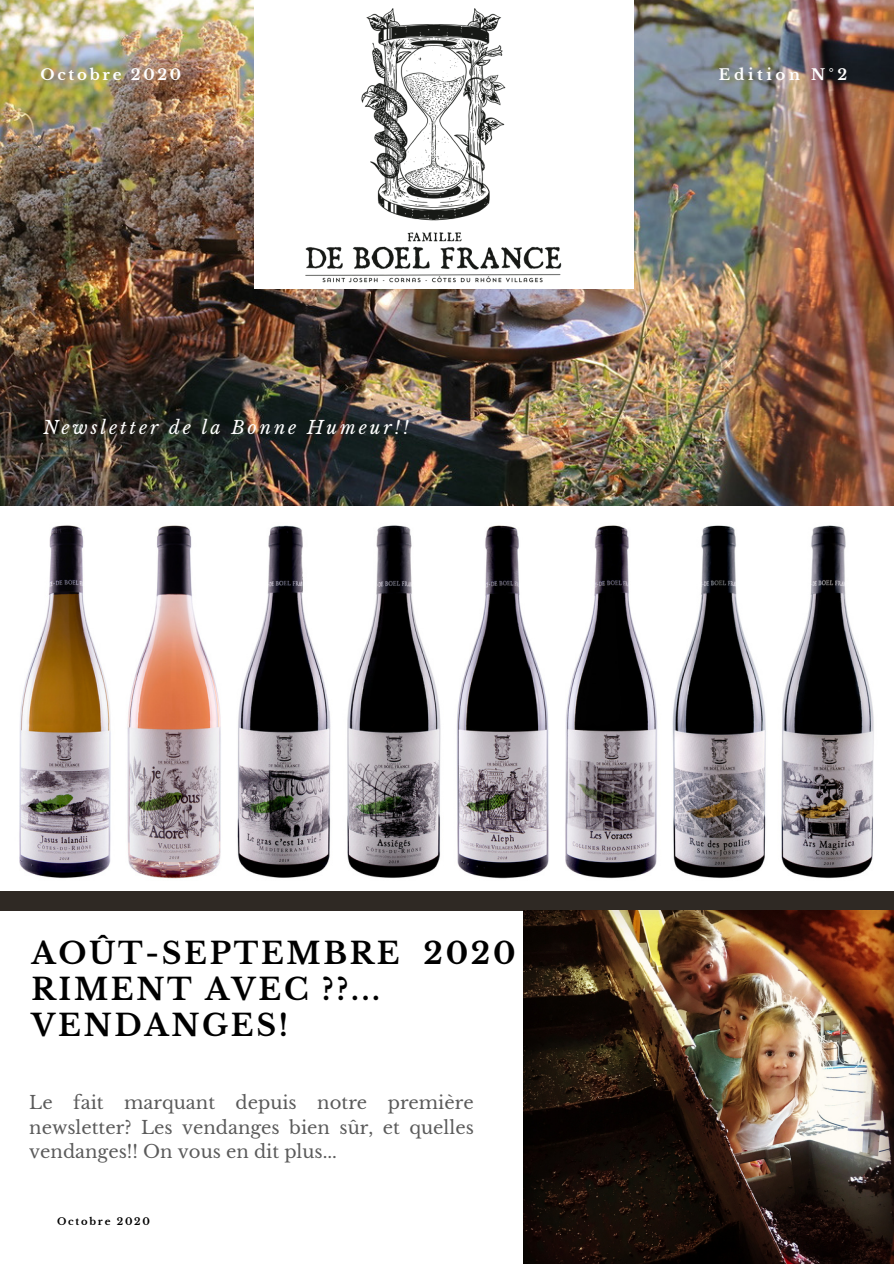
<style>
.page{position:relative;width:894px;height:1264px;background:#fff}
.page>*{position:absolute;margin:0;border:0;box-sizing:border-box;transform-origin:0 0}
.t1{font:700 29.85px/36px "Libre Baskerville";letter-spacing:.09em;color:#000}
.t2{font:18px/24.8px "Libre Baskerville";color:#000;text-align:justify}
.t3{font:italic 18px "Libre Baskerville";letter-spacing:.16em;color:#fff}
.t4{font:700 15px "Libre Baskerville";letter-spacing:.18em;color:#fff}
.t5{font:700 15px "Libre Baskerville";letter-spacing:.24em;color:#fff}
.t6{font:700 9.9px "Libre Baskerville";letter-spacing:.18em;color:#000}
</style>
<div class="page">
<img style="left:0;top:0;width:893px;height:506px">
<div style="left:254px;top:0;width:379px;height:288px;background:#fff"></div>
<div style="left:0;top:891px;width:893px;height:19px;background:#2f2924"></div>
<img style="left:523px;top:910px;width:370px;height:353px">
<img style="left:262px;top:8px;width:345px;height:296px">
<img style="left:19px;top:525px;width:855px;height:354px">
<p class="t4" style="left:41px;top:65px;width:142px">Octobre 2020</p>
<p class="t3" style="left:43px;top:416px;width:367px">Newsletter de la Bonne Humeur!!</p>
<h1 class="t1" style="left:32px;top:935px;width:485px">AOÛT-SEPTEMBRE 2020<br>RIMENT AVEC ??...<br>VENDANGES!</h1>
<p class="t2" style="left:29px;top:1090px;width:446px">Le fait marquant depuis notre première newsletter? Les vendanges bien sûr, et quelles vendanges!! On vous en dit plus...</p>
<p class="t6" style="left:57px;top:1215px;width:94px">Octobre 2020</p>
<p class="t5" style="left:718px;top:65px;width:130px">Edition N°2</p>
</div>
